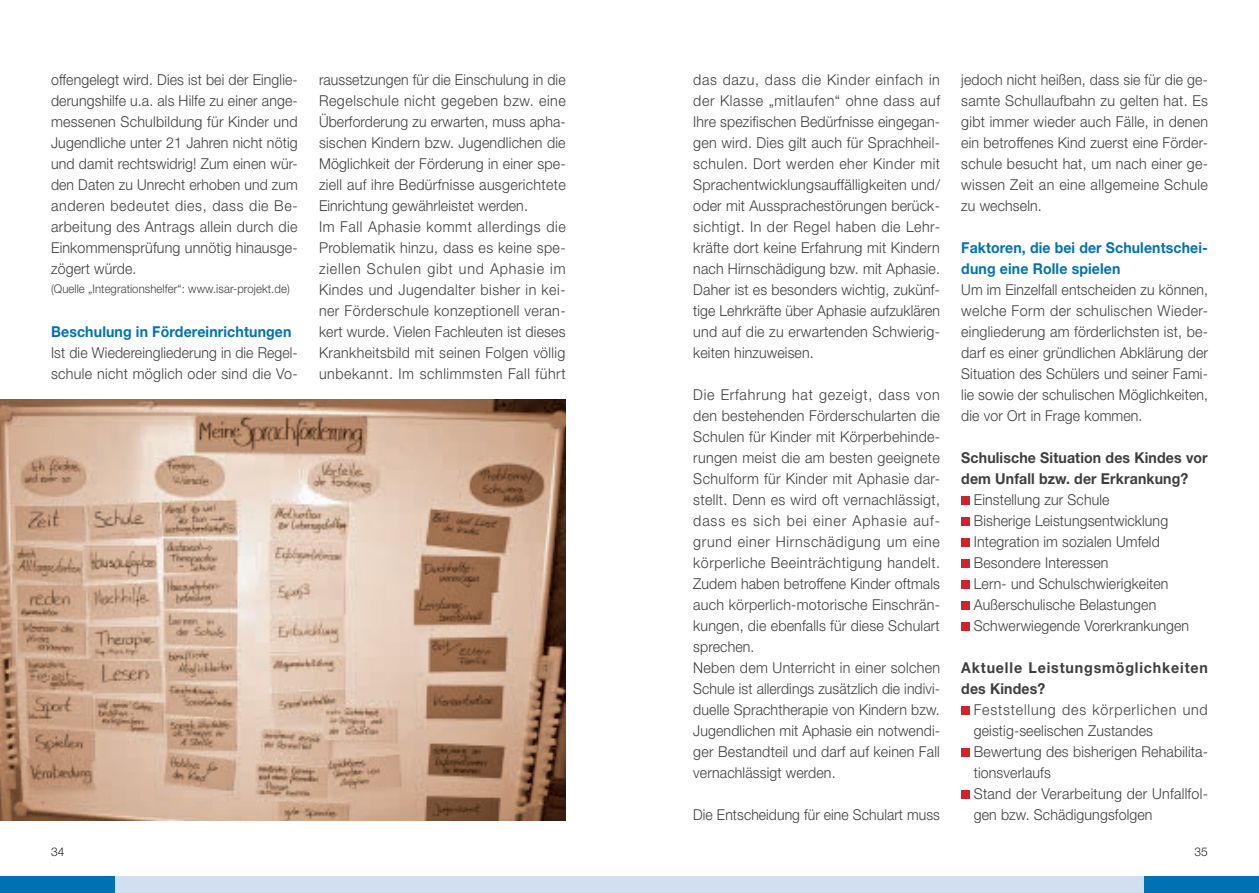
<style>
.page{position:relative;width:1259px;height:893px;background:#fff}
.page>*{position:absolute;margin:0;border:0;box-sizing:border-box;transform-origin:0 0}
.t1{font:300 15px/21px "Helvetica Neue";letter-spacing:.01em;color:#3e3e3f;scale:.95 1}
.t2{font:300 15px/21px "Helvetica Neue";letter-spacing:.01em;color:#3e3e3f;text-align:justify;scale:.94 1}
.t3{font:300 15px/21px "Helvetica Neue";letter-spacing:.01em;color:#3e3e3f;scale:.93 1}
.t4{font:700 15px/21px "Helvetica Neue";letter-spacing:.01em;color:#0072b4;scale:.94 1}
.t5{font:700 15px/21px "Helvetica Neue";letter-spacing:.01em;color:#3e3e3f;scale:.94 1}
.t6{font:700 15px/21px "Helvetica Neue";letter-spacing:.06em;color:#3e3e3f;scale:.95 1}
.t7{font:300 12px "Helvetica Neue";letter-spacing:.01em;color:#3e3e3f;scale:.94 1}
.t8{font:300 12px "Helvetica Neue";color:#231f20}
</style>
<div class="page">
<img style="left:0;top:400px;width:566px;height:421px">
<div style="left:961px;top:496px;width:8px;height:9px;background:#d1232a"></div>
<div style="left:961px;top:517px;width:8px;height:9px;background:#d1232a"></div>
<div style="left:961px;top:538px;width:8px;height:9px;background:#d1232a"></div>
<div style="left:961px;top:559px;width:8px;height:9px;background:#d1232a"></div>
<div style="left:961px;top:580px;width:8px;height:9px;background:#d1232a"></div>
<div style="left:961px;top:601px;width:8px;height:9px;background:#d1232a"></div>
<div style="left:961px;top:622px;width:8px;height:9px;background:#d1232a"></div>
<div style="left:961px;top:706px;width:8px;height:9px;background:#d1232a"></div>
<div style="left:961px;top:748px;width:8px;height:9px;background:#d1232a"></div>
<div style="left:961px;top:790px;width:8px;height:9px;background:#d1232a"></div>
<div style="left:0;top:876px;width:1259px;height:17px;background:#d1dff0"></div>
<div style="left:1144px;top:876px;width:115px;height:17px;background:#0072b4"></div>
<div style="left:0;top:876px;width:115px;height:17px;background:#0072b4"></div>
<p class="t2" style="left:51px;top:69px;width:264px">offengelegt wird. Dies ist bei der Einglie&shy;derungshilfe u.a. als Hilfe zu einer ange&shy;messenen Schulbildung für Kinder und Jugendliche unter 21 Jahren nicht nötig und damit rechtswidrig! Zum einen wür&shy;den Daten zu Unrecht erhoben und zum anderen bedeutet dies, dass die Be&shy;arbeitung des Antrags allein durch die Einkommensprüfung unnötig hinausge&shy;zögert würde.</p>
<p class="t7" style="left:51px;top:282px;width:255px">(Quelle „Integrationshelfer“: www.isar-projekt.de)</p>
<p class="t4" style="left:51px;top:321px;width:257px">Beschulung in Fördereinrichtungen</p>
<p class="t2" style="left:51px;top:342px;width:264px">Ist die Wiedereingliederung in die Regel&shy;schule nicht möglich oder sind die Vo-</p>
<p class="t3" style="left:319px;top:69px;width:267px">raussetzungen für die Einschulung in die Regelschule nicht gegeben bzw. eine Überforderung zu erwarten, muss apha&shy;sischen Kindern bzw. Jugendlichen die Möglichkeit der Förderung in einer spe&shy;ziell auf ihre Bedürfnisse ausgerichtete Einrichtung gewährleistet werden.<br>Im Fall Aphasie kommt allerdings die Problematik hinzu, dass es keine spe&shy;ziellen Schulen gibt und Aphasie im Kindes und Jugendalter bisher in kei&shy;ner Förderschule konzeptionell veran&shy;kert wurde. Vielen Fachleuten ist dieses Krankheitsbild mit seinen Folgen völlig unbekannt. Im schlimmsten Fall führt</p>
<p class="t1" style="left:693px;top:69px;width:261px;text-align:justify">das dazu, dass die Kinder einfach in der Klasse „mitlaufen“ ohne dass auf Ihre spezifischen Bedürfnisse eingegan&shy;gen wird. Dies gilt auch für Sprachheil&shy;schulen. Dort werden eher Kinder mit Sprachentwicklungsauffälligkeiten und/ oder mit Aussprachestörungen berück&shy;sichtigt. In der Regel haben die Lehr&shy;kräfte dort keine Erfahrung mit Kindern nach Hirnschädigung bzw. mit Aphasie.<br>Daher ist es besonders wichtig, zukünf&shy;tige Lehrkräfte über Aphasie aufzuklären und auf die zu erwartenden Schwierig&shy;keiten hinzuweisen.</p>
<p class="t1" style="left:693px;top:384px;width:261px">Die Erfahrung hat gezeigt, dass von den bestehenden Förderschularten die Schulen für Kinder mit Körperbehinde&shy;rungen meist die am besten geeignete Schulform für Kinder mit Aphasie dar&shy;stellt. Denn es wird oft vernachlässigt, dass es sich bei einer Aphasie auf&shy;grund einer Hirnschädigung um eine körperliche Beeinträchtigung handelt.<br>Zudem haben betroffene Kinder oftmals auch körperlich-motorische Einschrän&shy;kungen, die ebenfalls für diese Schulart sprechen.<br>Neben dem Unterricht in einer solchen Schule ist allerdings zusätzlich die indivi&shy;duelle Sprachtherapie von Kindern bzw.<br>Jugendlichen mit Aphasie ein notwendi&shy;ger Bestandteil und darf auf keinen Fall vernachlässigt werden.</p>
<p class="t3" style="left:693px;top:804px;width:267px">Die Entscheidung für eine Schulart muss</p>
<p class="t2" style="left:961px;top:69px;width:264px">jedoch nicht heißen, dass sie für die ge&shy;samte Schullaufbahn zu gelten hat. Es gibt immer wieder auch Fälle, in denen ein betroffenes Kind zuerst eine Förder&shy;schule besucht hat, um nach einer ge&shy;wissen Zeit an eine allgemeine Schule zu wechseln.</p>
<p class="t4" style="left:961px;top:237px;width:264px">Faktoren, die bei der Schulentschei&shy;dung eine Rolle spielen</p>
<p class="t2" style="left:961px;top:279px;width:264px">Um im Einzelfall entscheiden zu können, welche Form der schulischen Wieder&shy;eingliederung am förderlichsten ist, be&shy;darf es einer gründlichen Abklärung der Situation des Schülers und seiner Fami&shy;lie sowie der schulischen Möglichkeiten, die vor Ort in Frage kommen.</p>
<p class="t5" style="left:961px;top:447px;width:264px">Schulische Situation des Kindes vor dem Unfall bzw. der Erkrankung?</p>
<p class="t2" style="left:974px;top:489px;width:231px;text-align:left">Einstellung zur Schule<br>Bisherige Leistungsentwicklung<br>Integration im sozialen Umfeld<br>Besondere Interessen<br>Lern- und Schulschwierigkeiten<br>Außerschulische Belastungen<br>Schwerwiegende Vorerkrankungen</p>
<p class="t6" style="left:961px;top:657px;width:261px">Aktuelle Leistungsmöglichkeiten des Kindes?</p>
<p class="t1" style="left:974px;top:699px;width:248px">Feststellung des körperlichen und geistig-seelischen Zustandes<br>Bewertung des bisherigen Rehabilita&shy;tionsverlaufs<br>Stand der Verarbeitung der Unfallfol&shy;gen bzw. Schädigungsfolgen</p>
<p class="t8" style="left:51px;top:844px;width:15px">34</p>
<p class="t8" style="left:1194px;top:844px;width:15px">35</p>
</div>
